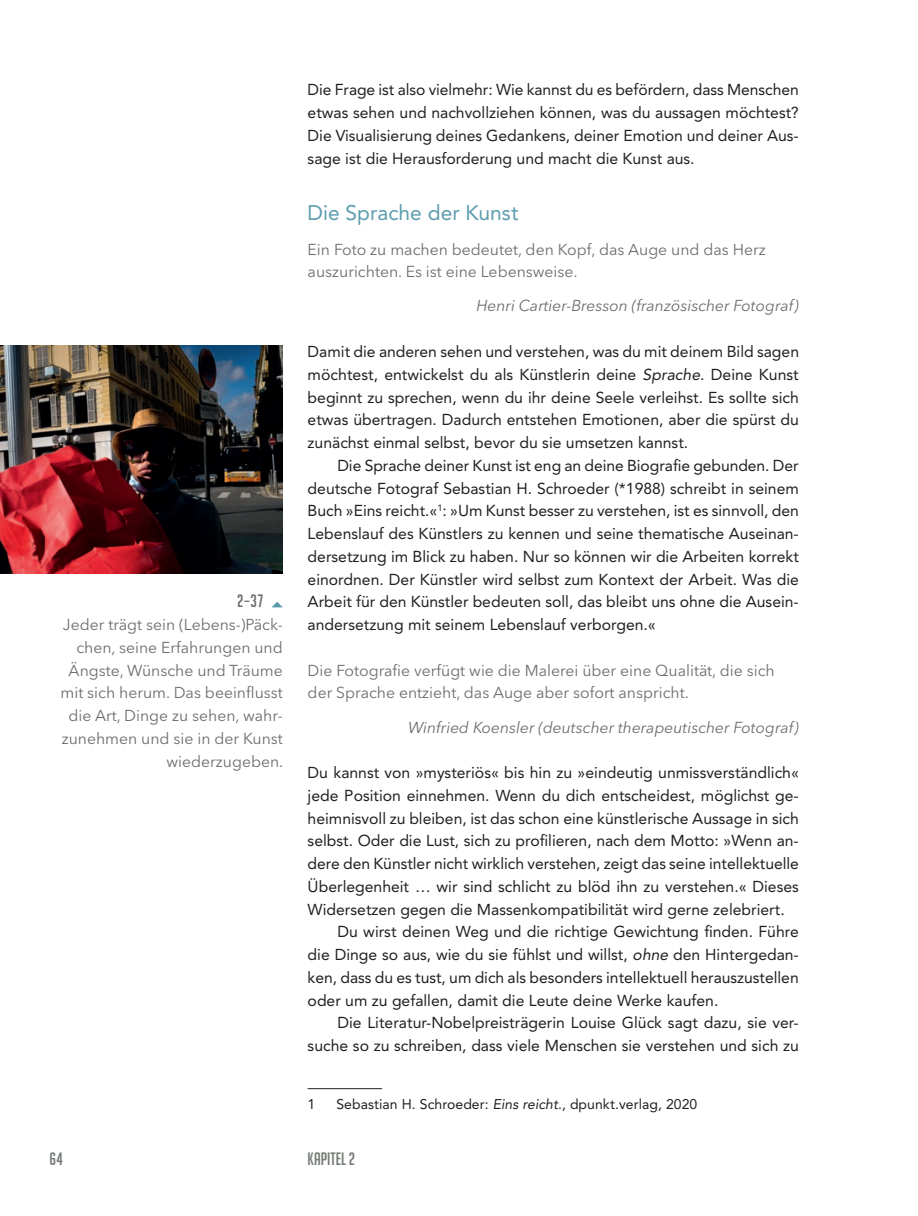
<style>
.page{position:relative;width:918px;height:1216px;background:#fff}
.page>*{position:absolute;margin:0;border:0;box-sizing:border-box;transform-origin:0 0}
.Heading_3{font:21px "Avenir LT Pro";color:#5c9dad}
.t1{font:17.5px "Big Noodle Titling";color:#747b74}
.BU_Marginal_grau{font:17.5px "Big Noodle Titling";color:#6c6d70}
.Standard_Folge{font:15.75px/22.8px "Avenir LT Pro";color:#231f20;text-align:justify}
.Zitat{font:15.75px/22.8px "Avenir Next LT Pro";color:#6c6d70}
.BU_Marginal_grau-2{font:15.75px/22.8px "Avenir Next LT Pro";color:#6c6d70;text-align:right}
.Autor{font:italic 15.75px "Avenir Next LT Pro";color:#6c6d70}
.Fußnote{font:14px "Avenir LT Pro";letter-spacing:.005em;color:#231f20}
.s1{font-style:italic}
</style>
<div class="page">
<hr style="left:308px;top:1088px;width:74px;height:1px;background:#231f20">
<svg style="left:272px;top:601px;width:11px;height:6px"></svg>
<img style="left:0;top:345px;width:283px;height:228px">
<p class="BU_Marginal_grau" style="left:237px;top:591px;width:27px">2–37</p>
<p class="BU_Marginal_grau-2" style="left:60px;top:613px;width:224px">Jeder trägt sein (Lebens-)Päck&shy;chen, seine Erfahrungen und<br>Ängste, Wünsche und Träume mit sich herum. Das beeinflusst die Art, Dinge zu sehen, wahr&shy;zunehmen und sie in der Kunst wiederzugeben.</p>
<p class="Standard_Folge" style="left:308px;top:78px;width:493px">Die Frage ist also vielmehr: Wie kannst du es befördern, dass Menschen etwas sehen und nachvollziehen können, was du aussagen möchtest?<br>Die Visualisierung deines Gedankens, deiner Emotion und deiner Aus&shy;sage ist die Herausforderung und macht die Kunst aus.</p>
<p class="Heading_3" style="left:308px;top:200px;width:212px">Die Sprache der Kunst</p>
<p class="Zitat" style="left:308px;top:238px;width:460px">Ein Foto zu machen bedeutet, den Kopf, das Auge und das Herz auszurichten. Es ist eine Lebensweise.</p>
<p class="Autor" style="left:476px;top:296px;width:324px">Henri Cartier-Bresson (französischer Fotograf)</p>
<p class="Standard_Folge" style="left:308px;top:340px;width:493px">Damit die anderen sehen und verstehen, was du mit deinem Bild sagen möchtest, entwickelst du als Künstlerin deine <span class="s1">Sprache</span>. Deine Kunst beginnt zu sprechen, wenn du ihr deine Seele verleihst. Es sollte sich etwas übertragen. Dadurch entstehen Emotionen, aber die spürst du zunächst einmal selbst, bevor du sie umsetzen kannst.</p>
<p class="Standard_Folge" style="left:308px;top:454px;width:493px;text-indent:30px">Die Sprache deiner Kunst ist eng an deine Biografie gebunden. Der deutsche Fotograf Sebastian H. Schroeder (*1988) schreibt in seinem Buch »Eins reicht.«<sup>1</sup>: »Um Kunst besser zu verstehen, ist es sinnvoll, den Lebenslauf des Künstlers zu kennen und seine thematische Auseinan&shy;dersetzung im Blick zu haben. Nur so können wir die Arbeiten korrekt einordnen. Der Künstler wird selbst zum Kontext der Arbeit. Was die Arbeit für den Künstler bedeuten soll, das bleibt uns ohne die Ausein&shy;andersetzung mit seinem Lebenslauf verborgen.«</p>
<p class="Zitat" style="left:308px;top:658px;width:468px">Die Fotografie verfügt wie die Malerei über eine Qualität, die sich der Sprache entzieht, das Auge aber sofort anspricht.</p>
<p class="Autor" style="left:408px;top:717px;width:392px">Winfried Koensler (deutscher therapeutischer Fotograf)</p>
<p class="Standard_Folge" style="left:308px;top:761px;width:493px">Du kannst von »mysteriös« bis hin zu »eindeutig unmissverständlich« jede Position einnehmen. Wenn du dich entscheidest, möglichst ge&shy;heimnisvoll zu bleiben, ist das schon eine künstlerische Aussage in sich selbst. Oder die Lust, sich zu profilieren, nach dem Motto: »Wenn an&shy;dere den Künstler nicht wirklich verstehen, zeigt das seine intellektuelle Überlegenheit … wir sind schlicht zu blöd ihn zu verstehen.« Dieses Widersetzen gegen die Massenkompatibilität wird gerne zelebriert.</p>
<p class="Standard_Folge" style="left:308px;top:920px;width:493px;text-indent:30px">Du wirst deinen Weg und die richtige Gewichtung finden. Führe die Dinge so aus, wie du sie fühlst und willst, <span class="s1">ohne</span> den Hintergedan&shy;ken, dass du es tust, um dich als besonders intellektuell herauszustellen oder um zu gefallen, damit die Leute deine Werke kaufen.</p>
<p class="Standard_Folge" style="left:308px;top:1011px;width:493px;text-align:right">Die Literatur-Nobelpreisträgerin Louise Glück sagt dazu, sie ver&shy;suche so zu schreiben, dass viele Menschen sie verstehen und sich zu</p>
<p class="Fußnote" style="left:308px;top:1095px;width:9px">1</p>
<p class="Fußnote" style="left:336px;top:1095px;width:362px">Sebastian H. Schroeder: <span class="s1">Eins reicht</span>., dpunkt.verlag, 2020</p>
<p class="t1" style="left:50px;top:1149px;width:15px">64</p>
<p class="t1" style="left:308px;top:1149px;width:49px">Kapitel 2</p>
</div>
